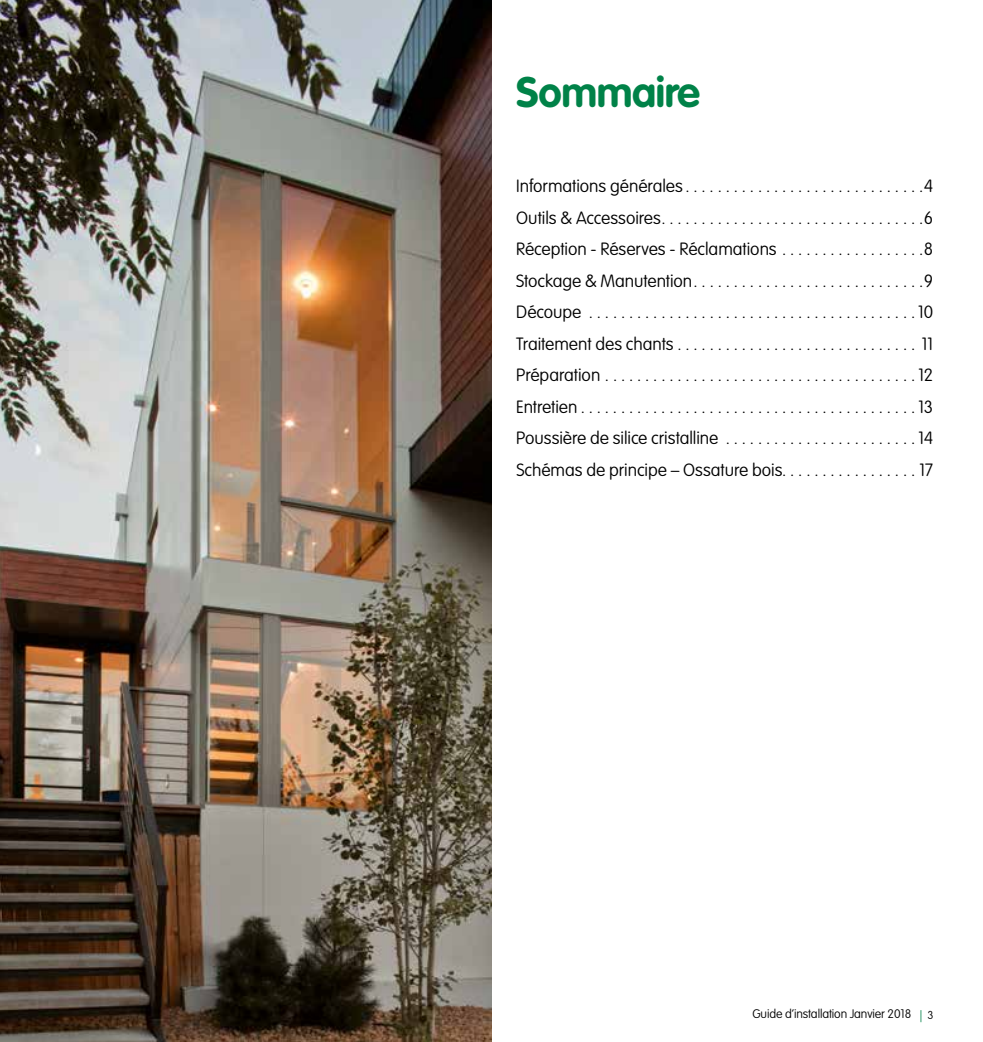
<style>
.page{position:relative;width:983px;height:1042px;background:#fff}
.page>*{position:absolute;margin:0;border:0;box-sizing:border-box;transform-origin:0 0}
.t1{font:700 42px "VAG Rounded Std";letter-spacing:-.01em;color:#008248}
.t2{font:100 17.5px/31.5px "VAG Rounded Std";letter-spacing:-.005em;color:#000;text-align:justify}
.t3{font:100 12.25px "VAG Rounded Std";letter-spacing:-.01em;color:#000}
.s1{font-size:11.38px;color:#008248}
.s2{font-size:11.38px}
</style>
<div class="page">
<img style="left:0;top:0;width:491px;height:1042px">
<h1 class="t1" style="left:516px;top:67px;width:185px">Sommaire</h1>
<p class="t2" style="left:516px;top:171px;width:418px">Informations générales . . . . . . . . . . . . . . . . . . . . . . . . . . . . . 4<br>Outils &amp; Accessoires . . . . . . . . . . . . . . . . . . . . . . . . . . . . . . . . 6<br>Réception - Réserves - Réclamations . . . . . . . . . . . . . . . . . 8<br>Stockage &amp; Manutention . . . . . . . . . . . . . . . . . . . . . . . . . . . . 9<br>Découpe . . . . . . . . . . . . . . . . . . . . . . . . . . . . . . . . . . . . . . . . 10<br>Traitement des chants . . . . . . . . . . . . . . . . . . . . . . . . . . . . . . 11<br>Préparation . . . . . . . . . . . . . . . . . . . . . . . . . . . . . . . . . . . . . . 12<br>Entretien . . . . . . . . . . . . . . . . . . . . . . . . . . . . . . . . . . . . . . . . . 13<br>Poussière de silice cristalline . . . . . . . . . . . . . . . . . . . . . . . 14<br>Schémas de principe – Ossature bois. . . . . . . . . . . . . . . . . 17</p>
<p class="t3" style="left:752px;top:1007px;width:183px">Guide d‘installation Janvier 2018 <span class="s1">|</span> <span class="s2">3</span></p>
</div>
